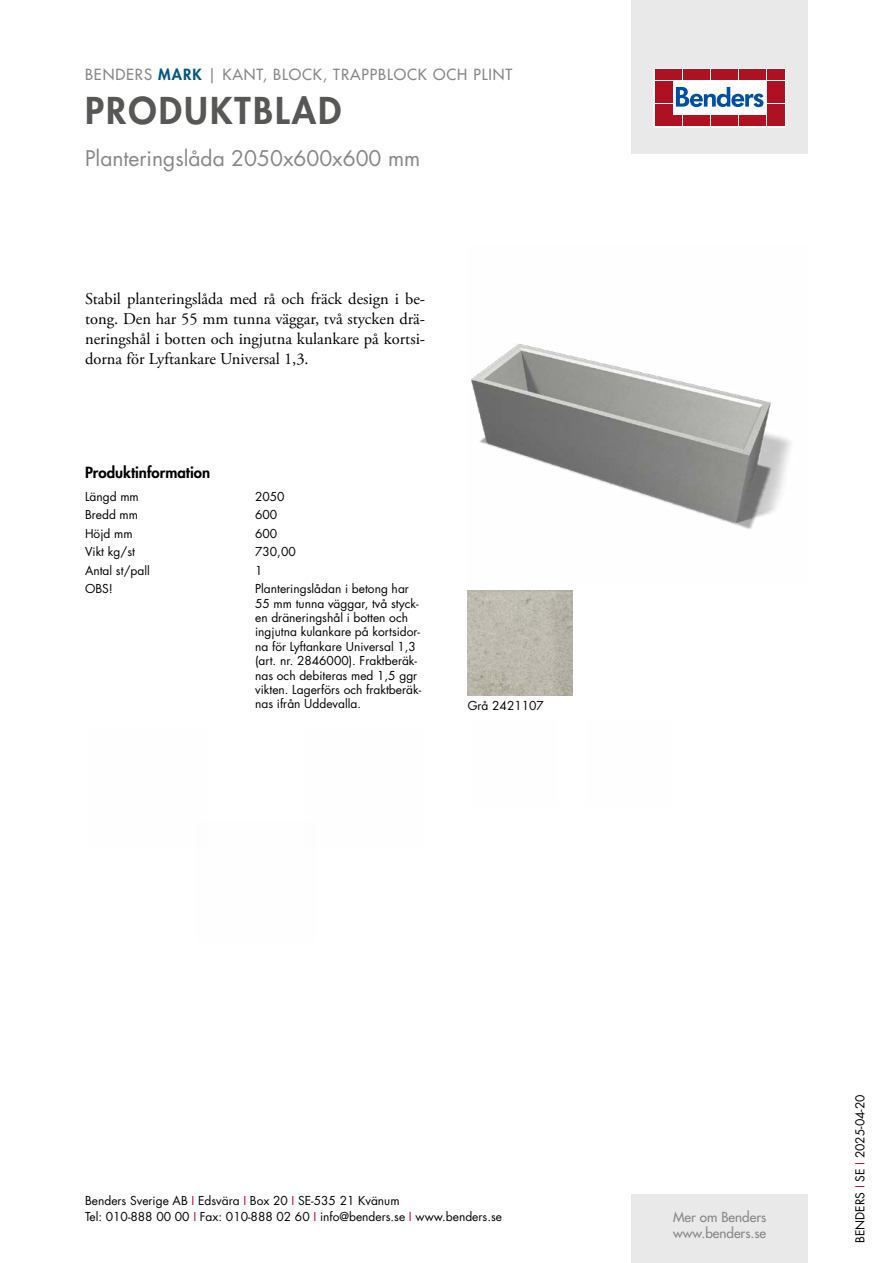
<style>
.page{position:relative;width:893px;height:1263px;background:#fff}
.page>*{position:absolute;margin:0;border:0;box-sizing:border-box;transform-origin:0 0}
.t1{font:800 36px "Futura Std";letter-spacing:.06em;color:#575756}
.t2{font:21px "Futura Std";color:#878787}
.t3{font:16.5px/19.8px "Adobe Garamond Pro";color:#000;text-align:justify}
.t4{font:500 15px "Futura Std";letter-spacing:.06em;color:#878787}
.t5{font:800 15px "Futura Std";color:#000}
.t6{font:500 13.5px/16.2px "Futura Std";color:#878787}
.t7{font:12px/14.4px "Futura Std";color:#000}
.s1{font-weight:800;color:#00577c}
.s2{color:#ae1122}
</style>
<div class="page">
<div style="left:631px;top:0;width:177px;height:153px;background:#e9e9e9"></div>
<div style="left:631px;top:1195px;width:177px;height:68px;background:#e9e9e9"></div>
<svg style="left:656px;top:70px;width:128px;height:55px;background:#ebc5ca"></svg>
<div style="left:654px;top:68px;width:132px;height:59px;border:1px solid #fff"></div>
<div style="left:655px;top:70px;width:8px;height:10px;background:#ae1122"></div>
<div style="left:664px;top:70px;width:8px;height:10px;background:#ae1122"></div>
<div style="left:655px;top:81px;width:8px;height:10px;background:#ae1122"></div>
<div style="left:664px;top:81px;width:8px;height:10px;background:#ae1122"></div>
<div style="left:655px;top:93px;width:8px;height:10px;background:#ae1122"></div>
<div style="left:664px;top:93px;width:8px;height:10px;background:#ae1122"></div>
<div style="left:655px;top:104px;width:8px;height:11px;background:#ae1122"></div>
<div style="left:664px;top:104px;width:8px;height:11px;background:#ae1122"></div>
<div style="left:655px;top:116px;width:8px;height:10px;background:#ae1122"></div>
<div style="left:664px;top:116px;width:8px;height:10px;background:#ae1122"></div>
<div style="left:674px;top:70px;width:8px;height:10px;background:#ae1122"></div>
<div style="left:683px;top:70px;width:8px;height:10px;background:#ae1122"></div>
<div style="left:692px;top:70px;width:8px;height:10px;background:#ae1122"></div>
<div style="left:702px;top:70px;width:8px;height:10px;background:#ae1122"></div>
<div style="left:711px;top:70px;width:8px;height:10px;background:#ae1122"></div>
<div style="left:720px;top:70px;width:8px;height:10px;background:#ae1122"></div>
<div style="left:730px;top:70px;width:8px;height:10px;background:#ae1122"></div>
<div style="left:739px;top:70px;width:8px;height:10px;background:#ae1122"></div>
<div style="left:748px;top:70px;width:8px;height:10px;background:#ae1122"></div>
<div style="left:758px;top:70px;width:8px;height:10px;background:#ae1122"></div>
<div style="left:674px;top:116px;width:8px;height:10px;background:#ae1122"></div>
<div style="left:683px;top:116px;width:8px;height:10px;background:#ae1122"></div>
<div style="left:692px;top:116px;width:8px;height:10px;background:#ae1122"></div>
<div style="left:702px;top:116px;width:8px;height:10px;background:#ae1122"></div>
<div style="left:711px;top:116px;width:8px;height:10px;background:#ae1122"></div>
<div style="left:720px;top:116px;width:8px;height:10px;background:#ae1122"></div>
<div style="left:730px;top:116px;width:8px;height:10px;background:#ae1122"></div>
<div style="left:739px;top:116px;width:8px;height:10px;background:#ae1122"></div>
<div style="left:748px;top:116px;width:8px;height:10px;background:#ae1122"></div>
<div style="left:758px;top:116px;width:8px;height:10px;background:#ae1122"></div>
<div style="left:767px;top:70px;width:8px;height:10px;background:#ae1122"></div>
<div style="left:776px;top:70px;width:8px;height:10px;background:#ae1122"></div>
<div style="left:767px;top:81px;width:8px;height:10px;background:#ae1122"></div>
<div style="left:776px;top:81px;width:8px;height:10px;background:#ae1122"></div>
<div style="left:767px;top:93px;width:8px;height:10px;background:#ae1122"></div>
<div style="left:776px;top:93px;width:8px;height:10px;background:#ae1122"></div>
<div style="left:767px;top:104px;width:8px;height:11px;background:#ae1122"></div>
<div style="left:776px;top:104px;width:8px;height:11px;background:#ae1122"></div>
<div style="left:767px;top:116px;width:8px;height:10px;background:#ae1122"></div>
<div style="left:776px;top:116px;width:8px;height:10px;background:#ae1122"></div>
<svg style="left:676px;top:87px;width:87px;height:20px;background:#89add2"></svg>
<img style="left:471px;top:344px;width:321px;height:185px">
<img style="left:468px;top:590px;width:105px;height:105px">
<p class="t4" style="left:85px;top:65px;width:429px">BENDERS <span class="s1">MARK</span> | KANT, BLOCK, TRAPPBLOCK OCH PLINT</p>
<h1 class="t1" style="left:85px;top:87px;width:258px">PRODUKTBLAD</h1>
<h2 class="t2" style="left:85px;top:144px;width:337px">Planteringslåda 2050x600x600 mm</h2>
<h3 class="t3" style="left:85px;top:290px;width:342px">Stabil planteringslåda med rå och fräck design i be&shy;tong. Den har 55 mm tunna väggar, två stycken drä&shy;neringshål i botten och ingjutna kulankare på kortsi&shy;dorna för Lyftankare Universal 1,3.</h3>
<p class="t5" style="left:85px;top:463px;width:127px">Produktinformation</p>
<p class="t7" style="left:85px;top:490px;width:55px">Längd mm</p>
<p class="t7" style="left:255px;top:490px;width:31px">2050</p>
<p class="t7" style="left:85px;top:508px;width:55px">Bredd mm</p>
<p class="t7" style="left:255px;top:508px;width:24px">600</p>
<p class="t7" style="left:85px;top:526px;width:49px">Höjd mm</p>
<p class="t7" style="left:255px;top:526px;width:24px">600</p>
<p class="t7" style="left:85px;top:545px;width:51px">Vikt kg/st</p>
<p class="t7" style="left:255px;top:545px;width:42px">730,00</p>
<p class="t7" style="left:85px;top:563px;width:66px">Antal st/pall</p>
<p class="t7" style="left:255px;top:563px;width:9px">1</p>
<p class="t7" style="left:85px;top:582px;width:29px">OBS!</p>
<p class="t7" style="left:255px;top:582px;width:168px">Planteringslådan i betong har<br>55 mm tunna väggar, två styck&shy;en dräneringshål i botten och ingjutna kulankare på kortsidor&shy;na för Lyftankare Universal 1,3 (art. nr. 2846000). Fraktberäk&shy;nas och debiteras med 1,5 ggr vikten. Lagerförs och fraktberäk&shy;nas ifrån Uddevalla.</p>
<p class="t7" style="left:468px;top:698px;width:78px">Grå 2421107</p>
<p class="t7" style="left:85px;top:1192px;width:418px;line-height:16.5px">Benders Sverige AB <span class="s2">I</span> Edsvära <span class="s2">I</span> Box 20 <span class="s2">I</span> SE-535 21 Kvänum<br>Tel: 010-888 00 00 <span class="s2">I</span> Fax: 010-888 02 60 <span class="s2">I</span> info@benders.se <span class="s2">I</span> www.benders.se</p>
<p class="t6" style="left:673px;top:1209px;width:95px">Mer om Benders www.benders.se</p>
<p class="t7" style="left:853px;top:1243px;width:150px;rotate:-90deg">BENDERS <span class="s2">I</span> SE <span class="s2">I</span> 2025-04-20</p>
</div>
